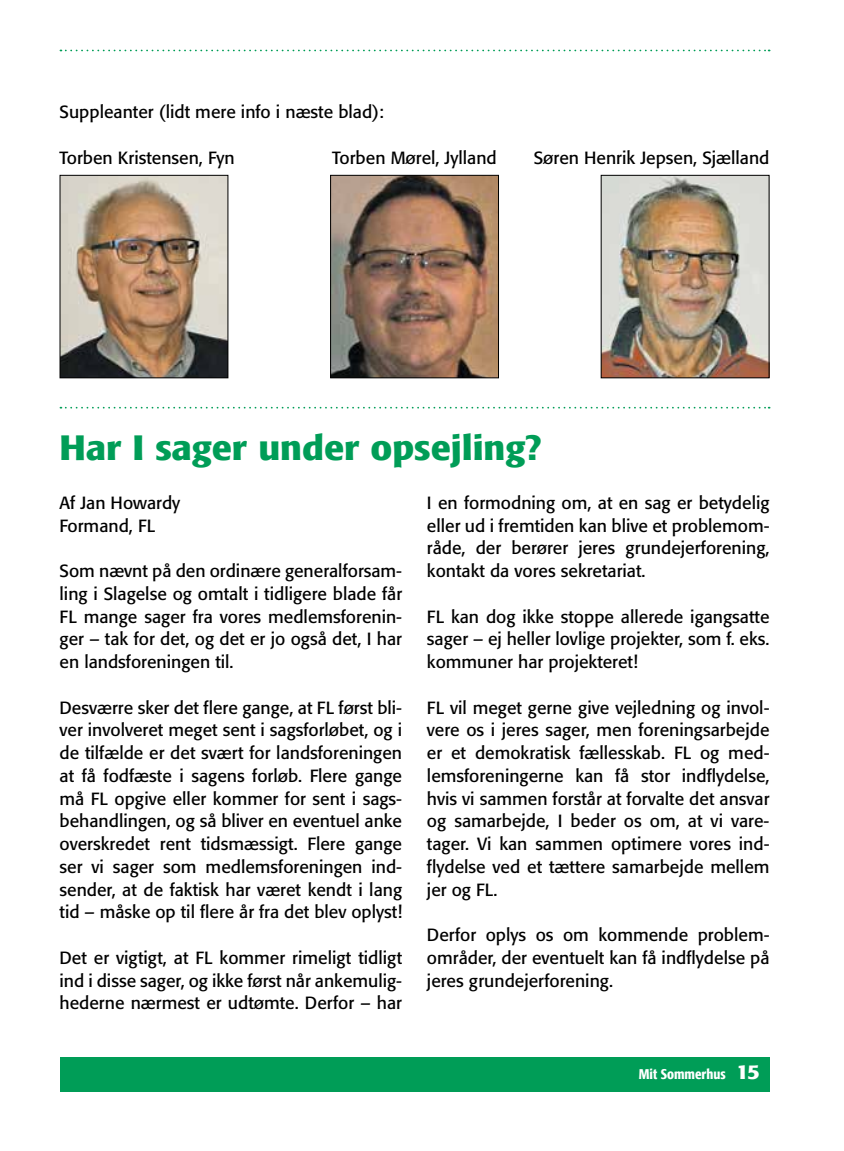
<style>
.page{position:relative;width:844px;height:1151px;background:#fff}
.page>*{position:absolute;margin:0;border:0;box-sizing:border-box;transform-origin:0 0}
.t1{font:500 condensed 35px "Formata";color:#009d57;scale:1.25 1}
.t2{font:17.5px/22.8px "Formata";color:#000;text-align:justify}
.t3{font:500 condensed 14px "Formata";color:#fff}
.s1{font-size:21px}
</style>
<div class="page">
<div style="left:60px;top:1057px;width:709px;height:34px;background:#009d57"></div>
<svg style="left:60px;top:50px;width:709px;height:1px"></svg>
<svg style="left:60px;top:407px;width:709px;height:2px"></svg>
<img style="left:62px;top:177px;width:164px;height:199px">
<div style="left:60px;top:175px;width:168px;height:203px;border:1px solid #000"></div>
<img style="left:332px;top:177px;width:165px;height:199px">
<div style="left:330px;top:175px;width:169px;height:203px;border:1px solid #000"></div>
<img style="left:602px;top:177px;width:165px;height:199px">
<div style="left:600px;top:175px;width:169px;height:203px;border:1px solid #000"></div>
<p class="t2" style="left:60px;top:100px;width:326px">Suppleanter (lidt mere info i næste blad):</p>
<p class="t2" style="left:60px;top:146px;width:176px">Torben Kristensen, Fyn</p>
<p class="t2" style="left:332px;top:146px;width:166px">Torben Mørel, Jylland</p>
<p class="t2" style="left:533px;top:146px;width:237px">Søren Henrik Jepsen, Sjælland</p>
<h1 class="t1" style="left:60px;top:427px;width:387px">Har I sager under opsejling?</h1>
<p class="t2" style="left:60px;top:491px;width:122px">Af Jan Howardy<br>Formand, FL</p>
<p class="t2" style="left:60px;top:559px;width:344px">Som nævnt på den ordinære generalforsam&shy;ling i Slagelse og omtalt i tidligere blade får FL mange sager fra vores medlemsforenin&shy;ger – tak for det, og det er jo også det, I har en landsforeningen til.</p>
<p class="t2" style="left:60px;top:696px;width:344px">Desværre sker det flere gange, at FL først bli&shy;ver involveret meget sent i sagsforløbet, og i de tilfælde er det svært for landsforeningen at få fodfæste i sagens forløb. Flere gange må FL opgive eller kommer for sent i sags&shy;behandlingen, og så bliver en eventuel anke overskredet rent tidsmæssigt. Flere gange ser vi sager som medlemsforeningen ind&shy;sender, at de faktisk har været kendt i lang tid – måske op til flere år fra det blev oplyst!</p>
<p class="t2" style="left:60px;top:946px;width:344px">Det er vigtigt, at FL kommer rimeligt tidligt ind i disse sager, og ikke først når ankemulig&shy;hederne nærmest er udtømte. Derfor – har</p>
<p class="t2" style="left:427px;top:491px;width:344px">I en formodning om, at en sag er betydelig eller ud i fremtiden kan blive et problemom&shy;råde, der berører jeres grundejerforening, kontakt da vores sekretariat.</p>
<p class="t2" style="left:427px;top:605px;width:344px">FL kan dog ikke stoppe allerede igangsatte sager – ej heller lovlige projekter, som f. eks. kommuner har projekteret!</p>
<p class="t2" style="left:427px;top:696px;width:344px">FL vil meget gerne give vejledning og invol&shy;vere os i jeres sager, men foreningsarbejde er et demokratisk fællesskab. FL og med&shy;lemsforeningerne kan få stor indflydelse, hvis vi sammen forstår at forvalte det ansvar og samarbejde, I beder os om, at vi vare&shy;tager. Vi kan sammen optimere vores ind&shy;flydelse ved et tættere samarbejde mellem jer og FL.</p>
<p class="t2" style="left:427px;top:923px;width:344px">Derfor oplys os om kommende problem&shy;områder, der eventuelt kan få indflydelse på jeres grundejerforening.</p>
<p class="t3" style="left:638px;top:1066px;width:122px">Mit Sommerhus <span class="s1">15</span></p>
</div>
